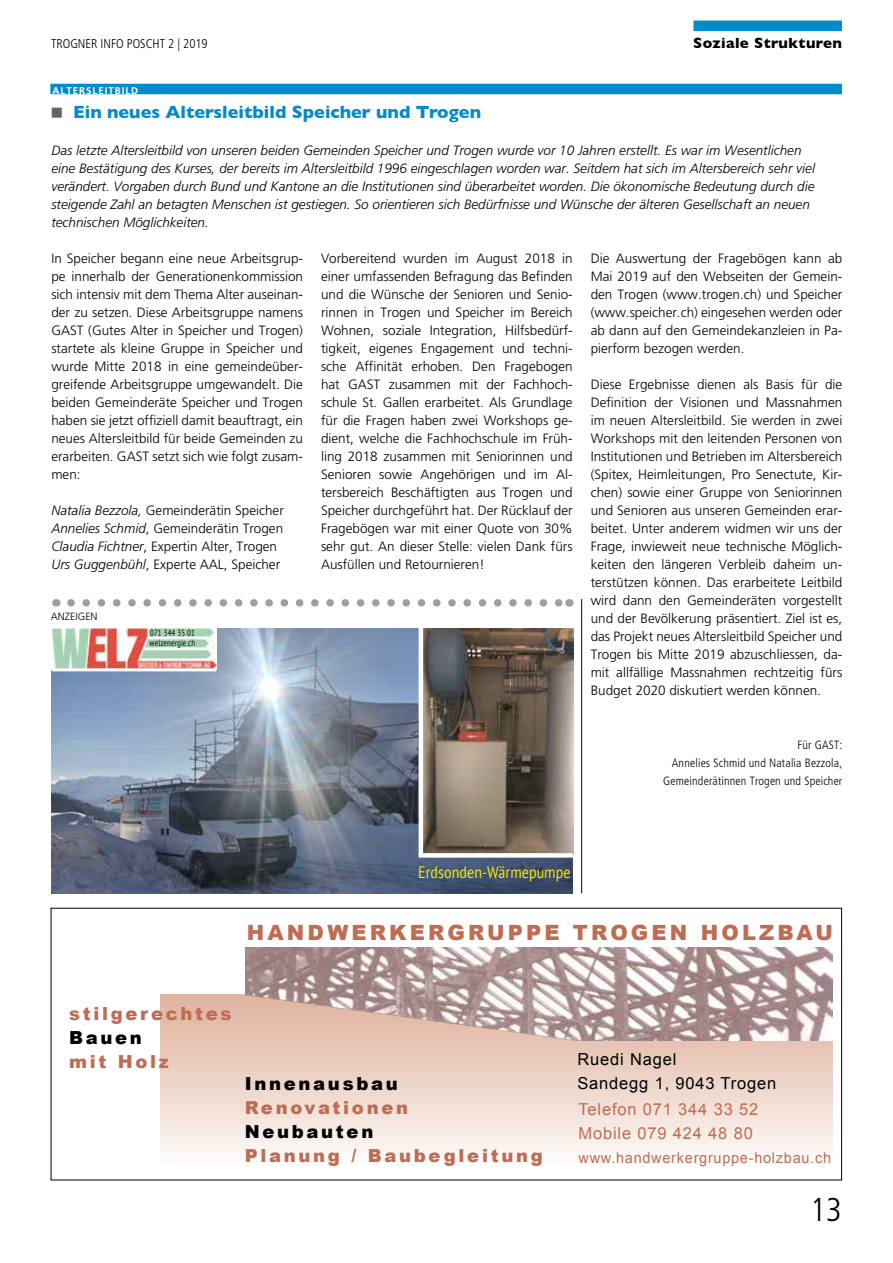
<style>
.page{position:relative;width:893px;height:1263px;background:#fff}
.page>*{position:absolute;margin:0;border:0;box-sizing:border-box;transform-origin:0 0}
.t1{font:300 condensed 33px "Frutiger";color:#000}
.t2{font:900 21px "Arial";letter-spacing:.15em;color:#bf6c53}
.t3{font:900 18px "Arial";letter-spacing:.15em;color:#bf6c53}
.t4{font:700 18px "Gill Sans";color:#008bca}
.t5{font:900 18px "Arial";letter-spacing:.15em;color:#000}
.t6{font:16.5px/24px "Arial";letter-spacing:.05em;color:#bf6c53}
.t7{font:16.5px/24px "Arial";letter-spacing:.05em;color:#000}
.t8{font:16.5px "PT Sans";letter-spacing:.005em;color:#ffed00;scale:.85 1}
.t9{font:700 15px "Gill Sans";letter-spacing:.025em;color:#000}
.t10{font:14.85px "Arial";letter-spacing:.05em;color:#bf6c53}
.t11{font:300 13.5px/18px "Frutiger";color:#000;text-align:justify}
.t12{font:italic 300 13.5px/18px "Frutiger";color:#000}
.t13{font:300 condensed 12.75px "Frutiger";color:#000}
.t14{font:300 condensed 12px/18px "Frutiger";letter-spacing:.015em;color:#000;text-align:right}
.t15{font:300 10.5px "Frutiger";color:#000}
.t16{font:700 9.75px "Frutiger";letter-spacing:.1em;color:#fff}
.t17{font:9px "PT Sans";letter-spacing:.01em;color:#000;scale:.78 1}
.s1{font-style:italic}
</style>
<div class="page">
<div style="left:693px;top:21px;width:149px;height:10px;background:#008bca"></div>
<div style="left:50px;top:84px;width:792px;height:10px;background:#008bca"></div>
<img style="left:52px;top:628px;width:521px;height:265px">
<img style="left:423px;top:628px;width:150px;height:225px">
<img style="left:52px;top:628px;width:164px;height:40px">
<hr style="left:419px;top:627px;width:4px;height:227px;background:#fff">
<div style="left:419px;top:853px;width:154px;height:5px;background:#fff"></div>
<hr style="left:52px;top:668px;width:164px;height:3px;background:#fff">
<div style="left:161px;top:994px;width:672px;height:174px;background:linear-gradient(to bottom,#deaf9b,#fefbf9)"></div>
<img style="left:246px;top:947px;width:587px;height:94px">
<svg style="left:71px;top:599px;width:490px;height:7px"></svg>
<hr style="left:581px;top:599px;width:1px;height:294px;background:#000">
<p class="t13" style="left:51px;top:36px;width:158px">TROGNER INFO POSCHT 2 | 2019</p>
<p class="t9" style="left:693px;top:31px;width:150px">Soziale Strukturen</p>
<p class="t16" style="left:53px;top:85px;width:87px">ALTERSLEITBILD</p>
<h3 class="t4" style="left:73px;top:97px;width:409px">Ein neues Altersleitbild Speicher und Trogen</h3>
<p class="t12" style="left:51px;top:142px;width:765px">Das letzte Altersleitbild von unseren beiden Gemeinden Speicher und Trogen wurde vor 10 Jahren erstellt. Es war im Wesentlichen eine Bestätigung des Kurses, der bereits im Altersleitbild 1996 eingeschlagen worden war. Seitdem hat sich im Altersbereich sehr viel verändert. Vorgaben durch Bund und Kantone an die Institutionen sind überarbeitet worden. Die ökonomische Bedeutung durch die steigende Zahl an betagten Menschen ist gestiegen. So orientieren sich Bedürfnisse und Wünsche der älteren Gesellschaft an neuen technischen Möglichkeiten.</p>
<p class="t11" style="left:51px;top:250px;width:253px">In Speicher begann eine neue Arbeitsgrup&shy;pe innerhalb der Generationenkommission sich intensiv mit dem Thema Alter auseinan&shy;der zu setzen. Diese Arbeitsgruppe namens GAST (Gutes Alter in Speicher und Trogen) startete als kleine Gruppe in Speicher und wurde Mitte 2018 in eine gemeindeüber&shy;greifende Arbeitsgruppe umgewandelt. Die beiden Gemeinderäte Speicher und Trogen haben sie jetzt offiziell damit beauftragt, ein neues Altersleitbild für beide Gemeinden zu erarbeiten. GAST setzt sich wie folgt zusam&shy;men:</p>
<p class="t11" style="left:51px;top:502px;width:234px;text-align:left"><span class="s1">Natalia Bezzola,</span> Gemeinderätin Speicher <span class="s1">Annelies Schmid</span>, Gemeinderätin Trogen <span class="s1">Claudia Fichtner</span>, Expertin Alter, Trogen <span class="s1">Urs Guggenbühl</span>, Experte AAL, Speicher</p>
<p class="t11" style="left:321px;top:250px;width:253px">Vorbereitend wurden im August 2018 in einer umfassenden Befragung das Befinden und die Wünsche der Senioren und Senio&shy;rinnen in Trogen und Speicher im Bereich Wohnen, soziale Integration, Hilfsbedürf&shy;tigkeit, eigenes Engagement und techni&shy;sche Affinität erhoben. Den Fragebogen hat GAST zusammen mit der Fachhoch&shy;schule St. Gallen erarbeitet. Als Grundlage für die Fragen haben zwei Workshops ge&shy;dient, welche die Fachhochschule im Früh&shy;ling 2018 zusammen mit Seniorinnen und Senioren sowie Angehörigen und im Al&shy;tersbereich Beschäftigten aus Trogen und Speicher durchgeführt hat. Der Rücklauf der Fragebögen war mit einer Quote von 30% sehr gut. An dieser Stelle: vielen Dank fürs Ausfüllen und Retournieren!</p>
<p class="t11" style="left:591px;top:249px;width:253px">Die Auswertung der Fragebögen kann ab Mai 2019 auf den Webseiten der Gemein&shy;den Trogen (www.trogen.ch) und Speicher (www.speicher.ch) eingesehen werden oder ab dann auf den Gemeindekanzleien in Pa&shy;pierform bezogen werden.</p>
<p class="t11" style="left:591px;top:375px;width:253px">Diese Ergebnisse dienen als Basis für die Definition der Visionen und Massnahmen im neuen Altersleitbild. Sie werden in zwei Workshops mit den leitenden Personen von Institutionen und Betrieben im Altersbereich (Spitex, Heimleitungen, Pro Senectute, Kir&shy;chen) sowie einer Gruppe von Seniorinnen und Senioren aus unseren Gemeinden erar&shy;beitet. Unter anderem widmen wir uns der Frage, inwieweit neue technische Möglich&shy;keiten den längeren Verbleib daheim un&shy;terstützen können. Das erarbeitete Leitbild wird dann den Gemeinderäten vorgestellt und der Bevölkerung präsentiert. Ziel ist es, das Projekt neues Altersleitbild Speicher und Trogen bis Mitte 2019 abzuschliessen, da&shy;mit allfällige Massnahmen rechtzeitig fürs Budget 2020 diskutiert werden können.</p>
<p class="t15" style="left:51px;top:610px;width:48px">ANZEIGEN</p>
<p class="t17" style="left:150px;top:627px;width:59px">071 344 35 01</p>
<p class="t17" style="left:150px;top:637px;width:60px">welzenergie.ch</p>
<p class="t8" style="left:418px;top:862px;width:181px">Erdsonden-Wärmepumpe</p>
<p class="t14" style="left:663px;top:736px;width:180px">Für GAST:<br>Annelies Schmid und Natalia Bezzola,<br>Gemeinderätinnen Trogen und Speicher</p>
<h2 class="t2" style="left:247px;top:918px;width:588px">HANDWERKERGRUPPE TROGEN HOLZBAU</h2>
<h3 class="t3" style="left:69px;top:1000px;width:164px">stilgerechtes</h3>
<h3 class="t5" style="left:69px;top:1024px;width:74px">Bauen</h3>
<h3 class="t3" style="left:69px;top:1048px;width:101px">mit Holz</h3>
<h3 class="t5" style="left:245px;top:1071px;width:155px">Innenausbau</h3>
<h3 class="t3" style="left:245px;top:1095px;width:165px">Renovationen</h3>
<h3 class="t5" style="left:245px;top:1118px;width:130px">Neubauten</h3>
<h3 class="t3" style="left:245px;top:1142px;width:300px">Planung / Baubegleitung</h3>
<p class="t7" style="left:577px;top:1048px;width:200px">Ruedi Nagel<br>Sandegg 1, 9043 Trogen</p>
<p class="t6" style="left:578px;top:1097px;width:181px">Telefon 071 344 33 52<br>Mobile 079 424 48 80</p>
<p class="t10" style="left:578px;top:1148px;width:254px">www.handwerkergruppe-holzbau.ch</p>
<h1 class="t1" style="left:810px;top:1191px;width:33px">13</h1>
</div>
